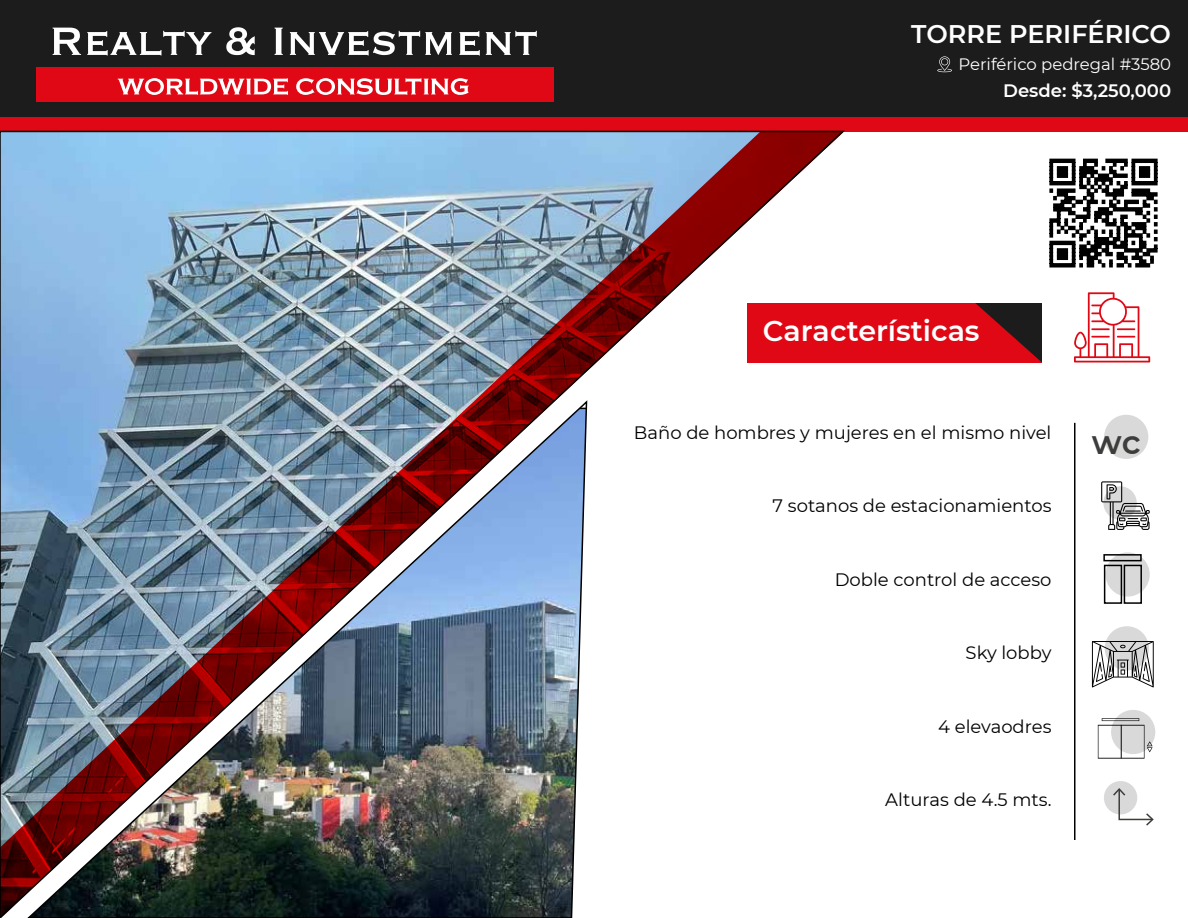
<style>
.page{position:relative;width:1188px;height:918px;background:#fff}
.page>*{position:absolute;margin:0;border:0;box-sizing:border-box;transform-origin:0 0}
.t1{font:600 32.7px "Montserrat";color:#3d3d3b}
.t2{font:600 28.5px "Montserrat";color:#fff}
.t3{font:600 25.5px "Montserrat";color:#fff}
.t4{font:18px "Montserrat";color:#000}
.t5{font:600 18px "Montserrat";color:#fff}
.t6{font:16.5px "Montserrat";color:#fff}
</style>
<div class="page">
<div style="left:0;top:0;width:1188px;height:117px;background:#1c1c1c"></div>
<div style="left:0;top:117px;width:1188px;height:14px;background:#e00814"></div>
<div style="left:36px;top:67px;width:518px;height:35px;background:#e00814"></div>
<svg style="left:118px;top:78px;width:170px;height:17px"></svg>
<svg style="left:296px;top:78px;width:173px;height:17px"></svg>
<svg style="left:53px;top:28px;width:28px;height:27px"></svg>
<svg style="left:87px;top:31px;width:124px;height:25px"></svg>
<svg style="left:226px;top:27px;width:29px;height:28px"></svg>
<svg style="left:275px;top:28px;width:8px;height:27px"></svg>
<svg style="left:290px;top:31px;width:162px;height:25px"></svg>
<svg style="left:459px;top:31px;width:21px;height:25px"></svg>
<svg style="left:486px;top:31px;width:51px;height:24px"></svg>
<div style="left:747px;top:303px;width:295px;height:59px;background:#e00814"></div>
<svg style="left:975px;top:303px;width:67px;height:59px"></svg>
<svg style="left:1049px;top:158px;width:109px;height:110px"></svg>
<svg style="left:1074px;top:292px;width:76px;height:70px"></svg>
<img style="left:0;top:131px;width:845px;height:787px">
<div style="left:1104px;top:415px;width:44px;height:44px;background:#d9d9d9;border-radius:50%"></div>
<svg style="left:1101px;top:481px;width:49px;height:49px"></svg>
<div style="left:1106px;top:552px;width:44px;height:45px;background:#d9d9d9;border-radius:50%"></div>
<svg style="left:1103px;top:553px;width:39px;height:51px"></svg>
<div style="left:1105px;top:626px;width:44px;height:44px;background:#d9d9d9;border-radius:50%"></div>
<svg style="left:1092px;top:641px;width:62px;height:46px"></svg>
<svg style="left:1111px;top:710px;width:44px;height:44px"></svg>
<hr style="left:1102px;top:718px;width:37px;height:3px;background:#000">
<svg style="left:1098px;top:725px;width:55px;height:34px"></svg>
<div style="left:1104px;top:781px;width:33px;height:33px;background:#d9d9d9;border-radius:50%"></div>
<svg style="left:1113px;top:788px;width:41px;height:38px"></svg>
<hr style="left:1074px;top:423px;width:2px;height:417px;background:#000">
<svg style="left:937px;top:56px;width:15px;height:16px"></svg>
<h3 class="t3" style="left:911px;top:16px;width:261px">TORRE PERIFÉRICO</h3>
<p class="t6" style="left:959px;top:53px;width:214px">Periférico pedregal #3580</p>
<p class="t5" style="left:1003px;top:78px;width:169px">Desde: $3,250,000</p>
<h2 class="t2" style="left:763px;top:311px;width:218px">Características</h2>
<p class="t4" style="left:634px;top:420px;width:419px">Baño de hombres y mujeres en el mismo nivel</p>
<p class="t4" style="left:773px;top:494px;width:280px">7 sotanos de estacionamientos</p>
<p class="t4" style="left:835px;top:567px;width:218px">Doble control de acceso</p>
<p class="t4" style="left:966px;top:641px;width:87px">Sky lobby</p>
<p class="t4" style="left:938px;top:714px;width:115px">4 elevaodres</p>
<p class="t4" style="left:885px;top:788px;width:168px">Alturas de 4.5 mts.</p>
<h1 class="t1" style="left:1092px;top:419px;width:50px">wc</h1>
</div>
